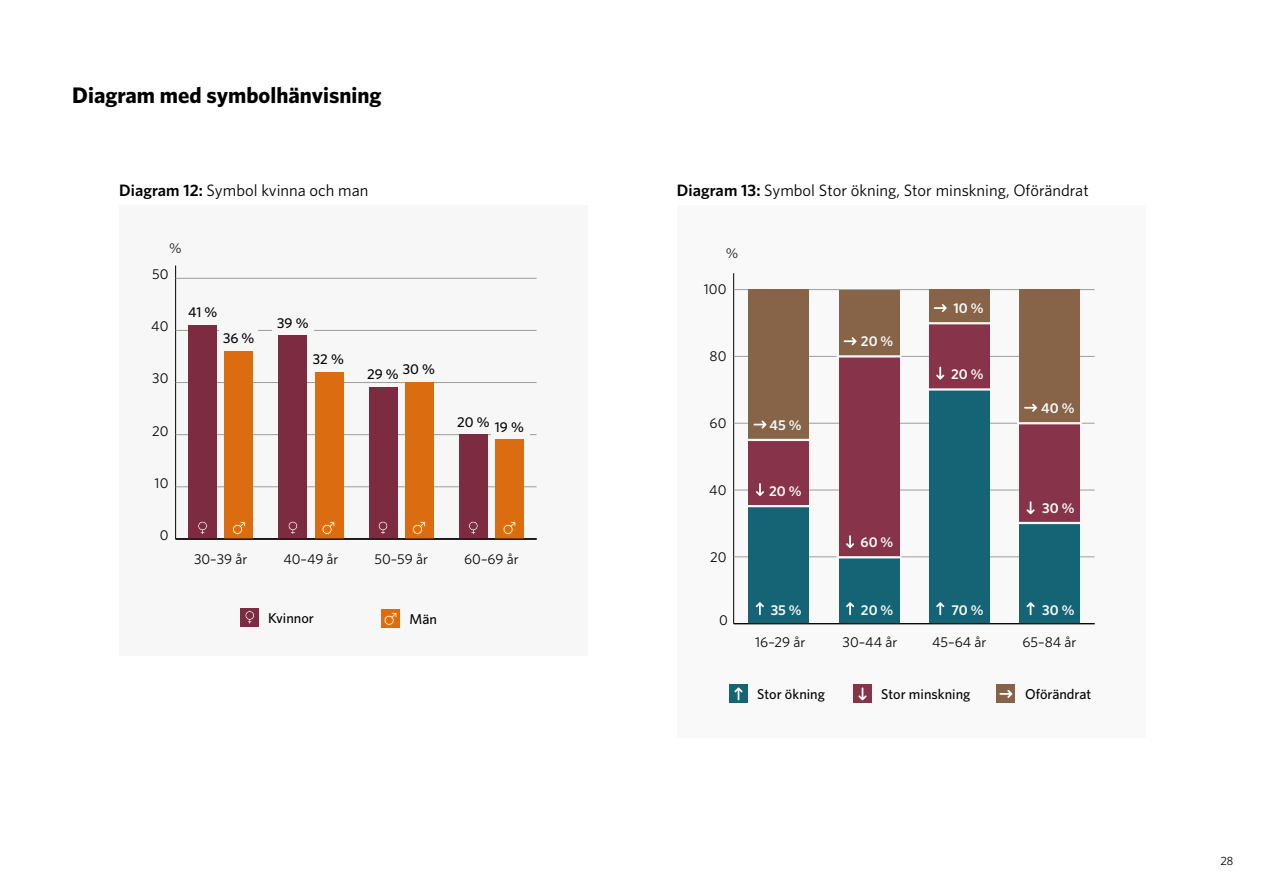
<style>
.page{position:relative;width:1263px;height:893px;background:#fff}
.page>*{position:absolute;margin:0;border:0;box-sizing:border-box;transform-origin:0 0}
.t1{font:700 22.5px "Whitney";color:#000}
.t2{font:16.5px "Whitney";color:#000}
.t3{font:500 14.25px "Whitney";color:#010202}
.t4{font:14.25px "Whitney";color:#010202}
.t5{font:600 14.25px "Whitney";color:#f9f9f9}
.t6{font:14.25px "Whitney";color:#000}
.t7{font:14.25px "Whitney";color:#1d1e1c}
.t8{font:14.25px "Whitney";color:#1f1f1d}
.t9{font:12px "Whitney";color:#000}
.s1{font-weight:600}
</style>
<div class="page">
<div style="left:119px;top:206px;width:468px;height:450px;background:#f8f7f7"></div>
<div style="left:381px;top:610px;width:19px;height:18px;background:#dc6c10"></div>
<hr style="left:175px;top:265px;width:1px;height:274px;background:#000">
<hr style="left:176px;top:538px;width:361px;height:1px;background:#000">
<hr style="left:176px;top:486px;width:361px;height:1px;background:#9d9d9c">
<hr style="left:176px;top:434px;width:361px;height:1px;background:#9d9d9c">
<hr style="left:176px;top:382px;width:361px;height:1px;background:#9d9d9c">
<hr style="left:176px;top:330px;width:361px;height:1px;background:#9d9d9c">
<hr style="left:176px;top:278px;width:361px;height:1px;background:#9d9d9c">
<div style="left:188px;top:325px;width:29px;height:214px;background:#7d2b40"></div>
<div style="left:278px;top:336px;width:29px;height:203px;background:#7d2b40"></div>
<div style="left:369px;top:388px;width:29px;height:151px;background:#7d2b40"></div>
<div style="left:459px;top:435px;width:29px;height:104px;background:#7d2b40"></div>
<div style="left:224px;top:351px;width:29px;height:188px;background:#dc6c10"></div>
<div style="left:315px;top:372px;width:28px;height:167px;background:#dc6c10"></div>
<div style="left:405px;top:383px;width:29px;height:156px;background:#dc6c10"></div>
<div style="left:495px;top:440px;width:29px;height:99px;background:#dc6c10"></div>
<div style="left:220px;top:327px;width:38px;height:17px;background:#f8f7f7"></div>
<div style="left:491px;top:418px;width:38px;height:17px;background:#f8f7f7"></div>
<div style="left:272px;top:315px;width:41px;height:18px;background:#f8f7f7"></div>
<hr style="left:176px;top:539px;width:361px;height:1px;background:#000">
<svg style="left:198px;top:521px;width:9px;height:14px"></svg>
<svg style="left:288px;top:521px;width:10px;height:13px"></svg>
<svg style="left:378px;top:521px;width:10px;height:13px"></svg>
<svg style="left:469px;top:521px;width:9px;height:14px"></svg>
<svg style="left:232px;top:521px;width:13px;height:14px"></svg>
<svg style="left:322px;top:521px;width:13px;height:14px"></svg>
<svg style="left:384px;top:612px;width:13px;height:13px"></svg>
<svg style="left:412px;top:521px;width:13px;height:14px"></svg>
<svg style="left:503px;top:521px;width:13px;height:14px"></svg>
<div style="left:241px;top:608px;width:18px;height:19px;background:#7d2b40"></div>
<svg style="left:245px;top:610px;width:9px;height:14px"></svg>
<div style="left:677px;top:206px;width:468px;height:532px;background:#f9f9f9"></div>
<div style="left:729px;top:685px;width:19px;height:18px;background:#156476"></div>
<div style="left:997px;top:685px;width:18px;height:18px;background:#876347"></div>
<div style="left:853px;top:685px;width:19px;height:18px;background:#87344a"></div>
<hr style="left:733px;top:273px;width:1px;height:351px;background:#000">
<hr style="left:734px;top:557px;width:360px;height:1px;background:#9d9d9c">
<hr style="left:734px;top:490px;width:360px;height:1px;background:#9d9d9c">
<hr style="left:734px;top:423px;width:360px;height:1px;background:#9d9d9c">
<hr style="left:734px;top:356px;width:360px;height:1px;background:#9d9d9c">
<hr style="left:734px;top:289px;width:360px;height:1px;background:#9d9d9c">
<div style="left:748px;top:507px;width:61px;height:117px;background:#156476"></div>
<div style="left:838px;top:557px;width:61px;height:67px;background:#156476"></div>
<div style="left:929px;top:390px;width:61px;height:234px;background:#156476"></div>
<div style="left:1019px;top:523px;width:61px;height:101px;background:#156476"></div>
<div style="left:748px;top:440px;width:61px;height:67px;background:#87344a"></div>
<div style="left:838px;top:356px;width:61px;height:201px;background:#87344a"></div>
<div style="left:929px;top:323px;width:61px;height:67px;background:#87344a"></div>
<div style="left:1019px;top:423px;width:61px;height:100px;background:#87344a"></div>
<div style="left:748px;top:290px;width:61px;height:150px;background:#876347"></div>
<div style="left:838px;top:290px;width:61px;height:66px;background:#876347"></div>
<div style="left:929px;top:290px;width:61px;height:33px;background:#876347"></div>
<div style="left:1019px;top:290px;width:61px;height:133px;background:#876347"></div>
<hr style="left:742px;top:439px;width:73px;height:2px;background:#f9f9f9">
<hr style="left:742px;top:505px;width:73px;height:2px;background:#f9f9f9">
<hr style="left:836px;top:556px;width:65px;height:2px;background:#f9f9f9">
<hr style="left:919px;top:388px;width:81px;height:3px;background:#f9f9f9">
<hr style="left:1009px;top:522px;width:80px;height:2px;background:#f9f9f9">
<hr style="left:1017px;top:422px;width:65px;height:2px;background:#f9f9f9">
<hr style="left:921px;top:322px;width:77px;height:2px;background:#f9f9f9">
<hr style="left:836px;top:355px;width:65px;height:3px;background:#f9f9f9">
<hr style="left:734px;top:623px;width:360px;height:1px;background:#000">
<svg style="left:734px;top:687px;width:8px;height:13px"></svg>
<svg style="left:756px;top:602px;width:8px;height:13px"></svg>
<svg style="left:756px;top:483px;width:8px;height:13px"></svg>
<svg style="left:753px;top:420px;width:13px;height:9px"></svg>
<svg style="left:844px;top:337px;width:12px;height:8px"></svg>
<svg style="left:934px;top:304px;width:13px;height:8px"></svg>
<svg style="left:1024px;top:404px;width:13px;height:8px"></svg>
<svg style="left:846px;top:535px;width:8px;height:13px"></svg>
<svg style="left:936px;top:367px;width:8px;height:13px"></svg>
<svg style="left:1026px;top:501px;width:9px;height:13px"></svg>
<svg style="left:846px;top:602px;width:8px;height:13px"></svg>
<svg style="left:936px;top:602px;width:8px;height:13px"></svg>
<svg style="left:1026px;top:602px;width:8px;height:13px"></svg>
<svg style="left:999px;top:690px;width:13px;height:8px"></svg>
<svg style="left:858px;top:687px;width:9px;height:13px"></svg>
<h1 class="t1" style="left:72px;top:80px;width:311px">Diagram med symbolhänvisning</h1>
<p class="t2" style="left:119px;top:179px;width:251px"><span class="s1">Diagram 12:</span> Symbol kvinna och man</p>
<p class="t7" style="left:169px;top:239px;width:14px">%</p>
<p class="t6" style="left:152px;top:265px;width:18px">50</p>
<p class="t6" style="left:151px;top:317px;width:19px">40</p>
<p class="t6" style="left:152px;top:369px;width:18px">30</p>
<p class="t6" style="left:152px;top:421px;width:18px">20</p>
<p class="t6" style="left:155px;top:473px;width:15px">10</p>
<p class="t6" style="left:160px;top:525px;width:10px">0</p>
<p class="t3" style="left:188px;top:303px;width:31px">41 %</p>
<p class="t3" style="left:223px;top:329px;width:33px">36 %</p>
<p class="t3" style="left:277px;top:313px;width:33px">39 %</p>
<p class="t3" style="left:313px;top:349px;width:32px">32 %</p>
<p class="t3" style="left:367px;top:362px;width:69px">29 % 30 %</p>
<p class="t3" style="left:457px;top:415px;width:68px">20 % 19 %</p>
<p class="t4" style="left:194px;top:550px;width:55px">30–39 år</p>
<p class="t4" style="left:283px;top:550px;width:57px">40–49 år</p>
<p class="t4" style="left:374px;top:550px;width:55px">50–59 år</p>
<p class="t4" style="left:464px;top:550px;width:56px">60–69 år</p>
<p class="t3" style="left:268px;top:609px;width:47px">Kvinnor</p>
<p class="t3" style="left:410px;top:610px;width:29px">Män</p>
<p class="t2" style="left:677px;top:179px;width:413px"><span class="s1">Diagram 13:</span> Symbol Stor ökning, Stor minskning, Oförändrat</p>
<p class="t8" style="left:726px;top:244px;width:14px">%</p>
<p class="t6" style="left:704px;top:280px;width:24px">100</p>
<p class="t6" style="left:710px;top:347px;width:18px">80</p>
<p class="t6" style="left:710px;top:414px;width:18px">60</p>
<p class="t6" style="left:709px;top:480px;width:19px">40</p>
<p class="t6" style="left:710px;top:547px;width:18px">20</p>
<p class="t6" style="left:719px;top:610px;width:10px">0</p>
<p class="t5" style="left:770px;top:415px;width:34px">45 %</p>
<p class="t5" style="left:769px;top:481px;width:34px">20 %</p>
<p class="t5" style="left:861px;top:332px;width:34px">20 %</p>
<p class="t5" style="left:860px;top:533px;width:34px">60 %</p>
<p class="t5" style="left:953px;top:299px;width:32px">10 %</p>
<p class="t5" style="left:951px;top:365px;width:34px">20 %</p>
<p class="t5" style="left:1041px;top:399px;width:35px">40 %</p>
<p class="t5" style="left:1042px;top:498px;width:34px">30 %</p>
<p class="t5" style="left:771px;top:600px;width:33px">35 %</p>
<p class="t5" style="left:861px;top:600px;width:34px">20 %</p>
<p class="t5" style="left:951px;top:600px;width:34px">70 %</p>
<p class="t5" style="left:1042px;top:600px;width:34px">30 %</p>
<p class="t4" style="left:755px;top:633px;width:52px">16–29 år</p>
<p class="t4" style="left:842px;top:633px;width:56px">30–44 år</p>
<p class="t4" style="left:932px;top:633px;width:56px">45–64 år</p>
<p class="t4" style="left:1022px;top:633px;width:55px">65–84 år</p>
<p class="t3" style="left:757px;top:685px;width:69px">Stor ökning</p>
<p class="t3" style="left:881px;top:685px;width:91px">Stor minskning</p>
<p class="t3" style="left:1025px;top:685px;width:68px">Oförändrat</p>
<p class="t9" style="left:1220px;top:852px;width:14px">28</p>
</div>
